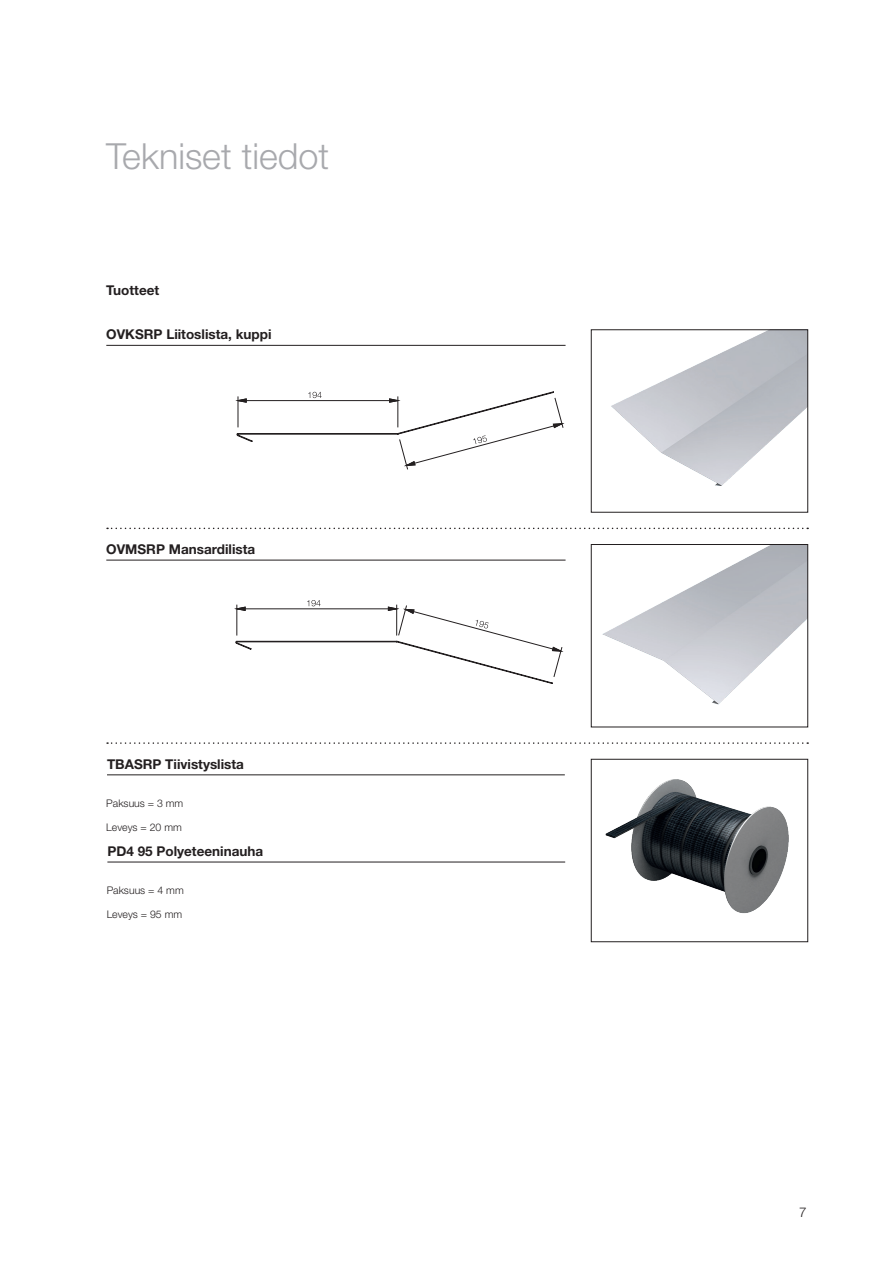
<style>
.page{position:relative;width:893px;height:1263px;background:#fff}
.page>*{position:absolute;margin:0;border:0;box-sizing:border-box;transform-origin:0 0}
.t1{font:300 36px "Helvetica Neue LT Pro";color:#a8a9ad}
.t2{font:700 13.5px "Helvetica Neue LT Pro";color:#231f20}
.t3{font:300 13.5px "Helvetica Neue LT Pro";color:#231f20}
.t4{font:300 10.5px "Helvetica Neue LT Pro";color:#231f20}
</style>
<div class="page">
<svg style="left:107px;top:742px;width:701px;height:2px"></svg>
<svg style="left:107px;top:528px;width:701px;height:1px"></svg>
<img style="left:611px;top:332px;width:195px;height:154px">
<div style="left:591px;top:330px;width:217px;height:182px;border:1px solid #231f20"></div>
<img style="left:602px;top:546px;width:204px;height:159px">
<div style="left:591px;top:544px;width:217px;height:183px;border:1px solid #231f20"></div>
<svg style="left:236px;top:391px;width:327px;height:79px"></svg>
<svg style="left:235px;top:600px;width:327px;height:84px"></svg>
<img style="left:605px;top:779px;width:184px;height:135px">
<div style="left:591px;top:759px;width:217px;height:183px;border:1px solid #231f20"></div>
<hr style="left:106px;top:345px;width:460px;height:1px;background:#231f20">
<hr style="left:106px;top:560px;width:460px;height:1px;background:#231f20">
<hr style="left:107px;top:775px;width:458px;height:1px;background:#231f20">
<hr style="left:107px;top:862px;width:458px;height:1px;background:#231f20">
<h1 class="t1" style="left:106px;top:134px;width:224px">Tekniset tiedot</h1>
<p class="t2" style="left:106px;top:281px;width:55px">Tuotteet</p>
<p class="t2" style="left:106px;top:326px;width:167px">OVKSRP Liitoslista, kuppi</p>
<p class="t2" style="left:106px;top:541px;width:150px">OVMSRP Mansardilista</p>
<p class="t2" style="left:107px;top:755px;width:138px">TBASRP Tiivistyslista</p>
<p class="t4" style="left:106px;top:797px;width:79px">Paksuus = 3 mm</p>
<p class="t4" style="left:106px;top:821px;width:77px">Leveys = 20 mm</p>
<p class="t2" style="left:107px;top:842px;width:157px">PD4 95 Polyeteeninauha</p>
<p class="t4" style="left:107px;top:884px;width:79px">Paksuus = 4 mm</p>
<p class="t4" style="left:107px;top:908px;width:77px">Leveys = 95 mm</p>
<p class="t3" style="left:799px;top:1204px;width:9px">7</p>
</div>
